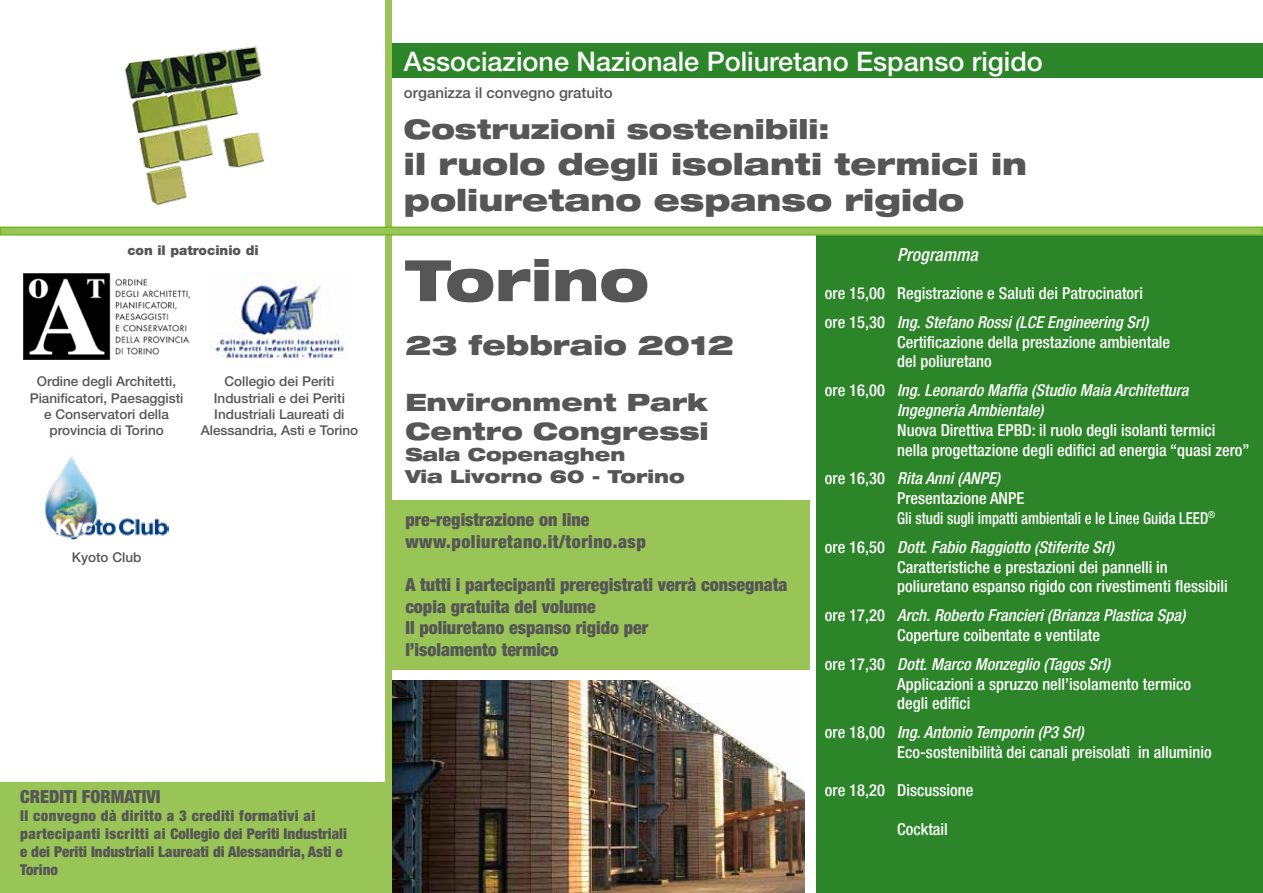
<style>
.page{position:relative;width:1263px;height:893px;background:#fff}
.page>*{position:absolute;margin:0;border:0;box-sizing:border-box;transform-origin:0 0}
.t1{font:900 expanded 57px "Helvetica Neue";color:#565656}
.t2{font:900 expanded 30px/36px "Helvetica Neue";color:#565656}
.t3{font:500 27px "Helvetica Neue";color:#fff}
.t4{font:900 expanded 27px "Helvetica Neue";color:#565656}
.t5{font:900 expanded 24px/28.8px "Helvetica Neue";color:#565656}
.t6{font:900 condensed 18px/21.6px "Helvetica Neue";color:#565656}
.t7{font:900 condensed 18px/21.6px "Helvetica Neue";letter-spacing:.03em;color:#565656}
.t8{font:900 expanded 18px/21.6px "Helvetica Neue";color:#565656}
.t9{font:italic 500 condensed 18px "Helvetica Neue";color:#fff}
.t10{font:500 condensed 16.5px/19.8px "Helvetica Neue";color:#fff}
.t11{font:italic 500 condensed 16.5px/19.8px "Helvetica Neue";color:#fff}
.t12{font:900 condensed 15px/18px "Helvetica Neue";color:#565656}
.t13{font:500 15px "Helvetica Neue";color:#565656}
.t14{font:500 13.5px/16.2px "Helvetica Neue";color:#565656;text-align:center}
.t15{font:900 13.5px "Helvetica Neue";color:#565656}
.s1{font-style:italic}
.s2{font-style:normal}
</style>
<div class="page">
<div style="left:391px;top:500px;width:419px;height:170px;background:#98c555"></div>
<div style="left:389px;top:44px;width:874px;height:34px;background:#2c8528"></div>
<img style="left:124px;top:45px;width:141px;height:161px">
<div style="left:816px;top:234px;width:447px;height:659px;background:#2c8528"></div>
<img style="left:391px;top:680px;width:413px;height:213px">
<img style="left:24px;top:273px;width:165px;height:86px">
<img style="left:208px;top:273px;width:139px;height:86px">
<img style="left:45px;top:456px;width:123px;height:83px">
<div style="left:385px;top:0;width:6px;height:893px;background:#98c555"></div>
<div style="left:1px;top:227px;width:1261px;height:8px;background:#98c555"></div>
<div style="left:0;top:227px;width:1263px;height:9px;border:2px solid #76b828"></div>
<div style="left:0;top:783px;width:385px;height:110px;background:#98c555"></div>
<p class="t15" style="left:127px;top:242px;width:133px">con il patrocinio di</p>
<p class="t14" style="left:30px;top:373px;width:155px">Ordine degli Architetti,<br>Pianificatori, Paesaggisti e Conservatori della provincia di Torino</p>
<p class="t14" style="left:201px;top:373px;width:159px">Collegio dei Periti<br>Industriali e dei Periti<br>Industriali Laureati di<br>Alessandria, Asti e Torino</p>
<p class="t14" style="left:72px;top:549px;width:71px">Kyoto Club</p>
<p class="t6" style="left:20px;top:786px;width:142px">CREDITI FORMATIVI</p>
<p class="t12" style="left:20px;top:807px;width:328px">Il convegno dà diritto a 3 crediti formativi ai partecipanti iscritti ai Collegio dei Periti Industriali e dei Periti Industriali Laureati di Alessandria, Asti e Torino</p>
<h3 class="t3" style="left:404px;top:45px;width:640px">Associazione Nazionale Poliuretano Espanso rigido</h3>
<p class="t13" style="left:404px;top:84px;width:210px">organizza il convegno gratuito</p>
<h3 class="t4" style="left:404px;top:112px;width:427px">Costruzioni sostenibili:</h3>
<h2 class="t2" style="left:404px;top:145px;width:625px">il ruolo degli isolanti termici in poliuretano espanso rigido</h2>
<h1 class="t1" style="left:405px;top:243px;width:245px">Torino</h1>
<h3 class="t4" style="left:405px;top:328px;width:330px">23 febbraio 2012</h3>
<h3 class="t5" style="left:405px;top:387px;width:305px">Environment Park<br>Centro Congressi</h3>
<p class="t8" style="left:405px;top:443px;width:281px">Sala Copenaghen<br>Via Livorno 60 - Torino</p>
<p class="t7" style="left:405px;top:509px;width:242px">pre-registrazione on line www.poliuretano.it/torino.asp</p>
<p class="t6" style="left:405px;top:573px;width:384px">A tutti i partecipanti preregistrati verrà consegnata copia gratuita del volume<br>Il poliuretano espanso rigido per<br>l’isolamento termico</p>
<p class="t9" style="left:897px;top:244px;width:82px">Programma</p>
<p class="t10" style="left:825px;top:278px;width:325px;line-height:28.8px">ore 15,00 Registrazione e Saluti dei Patrocinatori ore 15,30 <span class="s1">Ing. Stefano Rossi (LCE Engineering Srl)</span></p>
<p class="t10" style="left:897px;top:332px;width:274px">Certificazione della prestazione ambientale del poliuretano</p>
<p class="t11" style="left:897px;top:380px;width:293px;text-indent:-72px"><span class="s2">ore 16,00</span> Ing. Leonardo Maffia (Studio Maia Architettura<br>Ingegneria Ambientale)</p>
<p class="t10" style="left:897px;top:420px;width:354px">Nuova Direttiva EPBD: il ruolo degli isolanti termici nella progettazione degli edifici ad energia “quasi zero”</p>
<p class="t10" style="left:897px;top:468px;width:319px;text-indent:-72px">ore 16,30 <span class="s1">Rita Anni (ANPE)<br></span>Presentazione ANPE<br>Gli studi sugli impatti ambientali e le Linee Guida LEED<sup>®</sup></p>
<p class="t10" style="left:897px;top:537px;width:332px;text-indent:-72px">ore 16,50 <span class="s1">Dott. Fabio Raggiotto (Stiferite Srl)<br></span>Caratteristiche e prestazioni dei pannelli in poliuretano espanso rigido con rivestimenti flessibili</p>
<p class="t11" style="left:897px;top:605px;width:290px;text-indent:-72px"><span class="s2">ore 17,20</span> Arch. Roberto Francieri (Brianza Plastica Spa)<br><span class="s2">Coperture coibentate e ventilate</span></p>
<p class="t10" style="left:897px;top:654px;width:295px;text-indent:-72px">ore 17,30 <span class="s1">Dott. Marco Monzeglio (Tagos Srl)<br></span>Applicazioni a spruzzo nell’isolamento termico degli edifici</p>
<p class="t10" style="left:897px;top:722px;width:316px;text-indent:-72px">ore 18,00 <span class="s1">Ing. Antonio Temporin (P3 Srl)<br></span>Eco-sostenibilità dei canali preisolati in alluminio</p>
<p class="t10" style="left:825px;top:780px;width:150px">ore 18,20 Discussione</p>
<p class="t10" style="left:897px;top:819px;width:52px">Cocktail</p>
</div>
